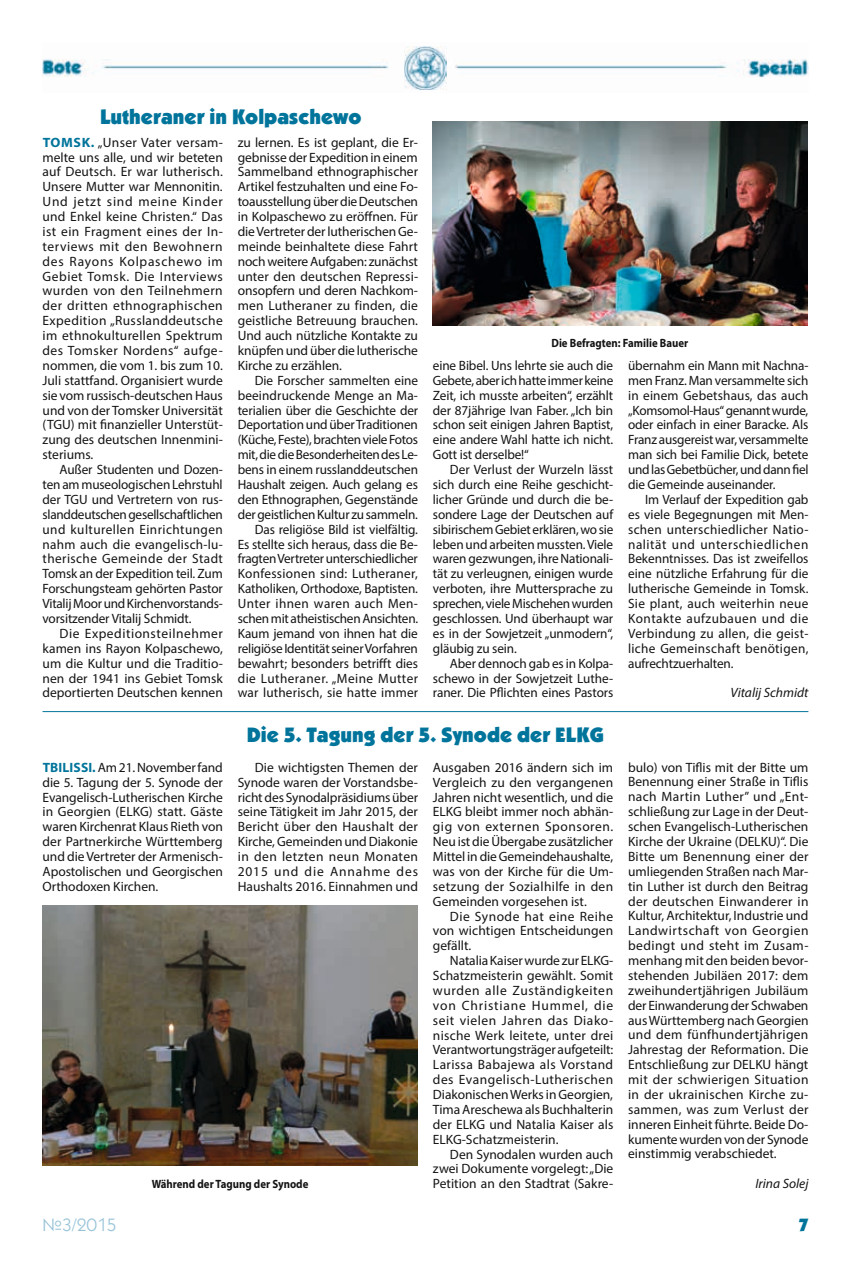
<style>
.page{position:relative;width:851px;height:1263px;background:#fff}
.page>*{position:absolute;margin:0;border:0;box-sizing:border-box;transform-origin:0 0}
.t1{font:900 21px "Kabel E";color:#00749b}
.t2{font:18px "Kabel Book C";color:#97c3d8}
.t3{font:900 18px "Kabel E";color:#00749b}
.t4{font:13.5px/14.9px "Myriad Pro";letter-spacing:-.01em;color:#131413;text-align:justify}
.t5{font:italic 13.5px "Myriad Pro";color:#131413}
.t6{font:700 13.5px "Myriad Pro";color:#00749b}
.t7{font:700 12px "Myriad Pro";color:#131413;scale:.9 1}
.s1{font-weight:700;color:#00749b}
</style>
<div class="page">
<img style="left:43px;top:47px;width:765px;height:43px">
<img style="left:404px;top:46px;width:42px;height:43px">
<hr style="left:43px;top:711px;width:765px;height:1px;background:#00749b">
<img style="left:432px;top:122px;width:375px;height:203px">
<img style="left:43px;top:906px;width:375px;height:260px">
<h1 class="t1" style="left:100px;top:104px;width:263px">Lutheraner in Kolpaschewo</h1>
<p class="t6" style="left:43px;top:133px;width:19px">Tomsk</p>
<p class="t4" style="left:43px;top:135px;width:182px;text-indent:48px"><span class="s1">.</span> „Unser Vater versam&shy;melte uns alle, und wir beteten auf Deutsch. Er war lutherisch.<br>Unsere Mutter war Mennonitin.<br>Und jetzt sind meine Kinder und Enkel keine Christen.“ Das ist ein Fragment eines der In&shy;terviews mit den Bewohnern des Rayons Kolpaschewo im Gebiet Tomsk. Die Interviews wurden von den Teilnehmern der dritten ethnographischen Expedition „Russlanddeutsche im ethnokulturellen Spektrum des Tomsker Nordens“ aufge&shy;nommen, die vom 1. bis zum 10.<br>Juli stattfand. Organisiert wurde sie vom russisch-deutschen Haus und von der Tomsker Universität (TGU) mit finanzieller Unterstüt&shy;zung des deutschen Innenmini&shy;steriums.</p>
<p class="t4" style="left:43px;top:462px;width:182px;text-indent:17px">Außer Studenten und Dozen&shy;ten am museologischen Lehrstuhl der TGU und Vertretern von rus&shy;slanddeutschen gesellschaftlichen und kulturellen Einrichtungen nahm auch die evangelisch-lu&shy;therische Gemeinde der Stadt Tomsk an der Expedition teil. Zum Forschungsteam gehörten Pastor Vitalij Moor und Kirchenvorstands&shy;vorsitzender Vitalij Schmidt.</p>
<p class="t4" style="left:43px;top:626px;width:182px;text-indent:17px">Die Expeditionsteilnehmer kamen ins Rayon Kolpaschewo, um die Kultur und die Traditio&shy;nen der 1941 ins Gebiet Tomsk deportierten Deutschen kennen</p>
<p class="t4" style="left:238px;top:135px;width:182px">zu lernen. Es ist geplant, die Er&shy;gebnisse der Expedition in einem Sammelband ethnographischer Artikel festzuhalten und eine Fo&shy;toausstellung über die Deutschen in Kolpaschewo zu eröffnen. Für die Vertreter der lutherischen Ge&shy;meinde beinhaltete diese Fahrt noch weitere Aufgaben: zunächst unter den deutschen Repressi&shy;onsopfern und deren Nachkom&shy;men Lutheraner zu finden, die geistliche Betreuung brauchen.<br>Und auch nützliche Kontakte zu knüpfen und über die lutherische Kirche zu erzählen.</p>
<p class="t4" style="left:238px;top:373px;width:182px;text-align:right">Die Forscher sammelten eine beeindruckende Menge an Ma&shy;terialien über die Geschichte der Deportation und über Traditionen (Küche, Feste), brachten viele Fotos mit, die die Besonderheiten des Le&shy;bens in einem russlanddeutschen Haushalt zeigen. Auch gelang es den Ethnographen, Gegenstände der geistlichen Kultur zu sammeln.<br>Das religiöse Bild ist vielfältig.<br>Es stellte sich heraus, dass die Be&shy;fragten Vertreter unterschiedlicher Konfessionen sind: Lutheraner, Katholiken, Orthodoxe, Baptisten.<br>Unter ihnen waren auch Men&shy;schen mit atheistischen Ansichten.<br>Kaum jemand von ihnen hat die religiöse Identität seiner Vorfahren bewahrt; besonders betrifft dies die Lutheraner. „Meine Mutter war lutherisch, sie hatte immer</p>
<p class="t7" style="left:551px;top:335px;width:153px">Die Befragten: Familie Bauer</p>
<p class="t4" style="left:433px;top:358px;width:182px">eine Bibel. Uns lehrte sie auch die Gebete, aber ich hatte immer keine Zeit, ich musste arbeiten“, erzählt der 87jährige Ivan Faber. „Ich bin schon seit einigen Jahren Baptist, eine andere Wahl hatte ich nicht.<br>Gott ist derselbe!“</p>
<p class="t4" style="left:433px;top:462px;width:182px;text-indent:17px">Der Verlust der Wurzeln lässt sich durch eine Reihe geschicht&shy;licher Gründe und durch die be&shy;sondere Lage der Deutschen auf sibirischem Gebiet erklären, wo sie leben und arbeiten mussten. Viele waren gezwungen, ihre Nationali&shy;tät zu verleugnen, einigen wurde verboten, ihre Muttersprache zu sprechen, viele Mischehen wurden geschlossen. Und überhaupt war es in der Sowjetzeit „unmodern“, gläubig zu sein.</p>
<p class="t4" style="left:433px;top:655px;width:182px;text-indent:17px">Aber dennoch gab es in Kolpa&shy;schewo in der Sowjetzeit Luthe&shy;raner. Die Pflichten eines Pastors</p>
<p class="t4" style="left:628px;top:358px;width:182px">übernahm ein Mann mit Nachna&shy;men Franz. Man versammelte sich in einem Gebetshaus, das auch „Komsomol-Haus“ genannt wurde, oder einfach in einer Baracke. Als Franz ausgereist war, versammelte man sich bei Familie Dick, betete und las Gebetbücher, und dann fiel die Gemeinde auseinander.</p>
<p class="t4" style="left:628px;top:492px;width:182px;text-indent:17px">Im Verlauf der Expedition gab es viele Begegnungen mit Men&shy;schen unterschiedlicher Natio&shy;nalität und unterschiedlichen Bekenntnisses. Das ist zweifellos eine nützliche Erfahrung für die lutherische Gemeinde in Tomsk.<br>Sie plant, auch weiterhin neue Kontakte aufzubauen und die Verbindung zu allen, die geist&shy;liche Gemeinschaft benötigen, aufrechtzuerhalten.</p>
<p class="t5" style="left:730px;top:684px;width:79px">Vitalij Schmidt</p>
<h1 class="t1" style="left:247px;top:722px;width:358px">Die 5. Tagung der 5. Synode der ELKG</h1>
<p class="t4" style="left:43px;top:760px;width:182px"><span class="s1">Tbilissi.</span> Am 21. November fand die 5. Tagung der 5. Synode der Evangelisch-Lutherischen Kirche in Georgien (ELKG) statt. Gäste waren Kirchenrat Klaus Rieth von der Partnerkirche Württemberg und die Vertreter der Armenisch-Apostolischen und Georgischen Orthodoxen Kirchen.</p>
<p class="t4" style="left:238px;top:760px;width:182px;text-indent:17px">Die wichtigsten Themen der Synode waren der Vorstandsbe&shy;richt des Synodalpräsidiums über seine Tätigkeit im Jahr 2015, der Bericht über den Haushalt der Kirche, Gemeinden und Diakonie in den letzten neun Monaten 2015 und die Annahme des Haushalts 2016. Einnahmen und</p>
<p class="t4" style="left:433px;top:759px;width:182px">Ausgaben 2016 ändern sich im Vergleich zu den vergangenen Jahren nicht wesentlich, und die ELKG bleibt immer noch abhän&shy;gig von externen Sponsoren.<br>Neu ist die Übergabe zusätzlicher Mittel in die Gemeindehaushalte, was von der Kirche für die Um&shy;setzung der Sozialhilfe in den Gemeinden vorgesehen ist.</p>
<p class="t4" style="left:433px;top:908px;width:182px;text-indent:17px">Die Synode hat eine Reihe von wichtigen Entscheidungen gefällt.</p>
<p class="t4" style="left:433px;top:953px;width:182px;text-indent:17px">Natalia Kaiser wurde zur ELKG-Schatzmeisterin gewählt. Somit wurden alle Zuständigkeiten von Christiane Hummel, die seit vielen Jahren das Diako&shy;nische Werk leitete, unter drei Verantwortungsträger aufgeteilt:<br>Larissa Babajewa als Vorstand des Evangelisch-Lutherischen Diakonischen Werks in Georgien, Tima Areschewa als Buchhalterin der ELKG und Natalia Kaiser als ELKG-Schatzmeisterin.</p>
<p class="t4" style="left:433px;top:1146px;width:182px;text-indent:17px">Den Synodalen wurden auch zwei Dokumente vorgelegt: „Die Petition an den Stadtrat (Sakre-</p>
<p class="t7" style="left:152px;top:1176px;width:176px">Während der Tagung der Synode</p>
<p class="t4" style="left:628px;top:759px;width:182px">bulo) von Tiflis mit der Bitte um Benennung einer Straße in Tiflis nach Martin Luther” und „Ent&shy;schließung zur Lage in der Deut&shy;schen Evangelisch-Lutherischen Kirche der Ukraine (DELKU)“. Die Bitte um Benennung einer der umliegenden Straßen nach Mar&shy;tin Luther ist durch den Beitrag der deutschen Einwanderer in Kultur, Architektur, Industrie und Landwirtschaft von Georgien bedingt und steht im Zusam&shy;menhang mit den beiden bevor&shy;stehenden Jubiläen 2017: dem zweihundertjährigen Jubiläum der Einwanderung der Schwaben aus Württemberg nach Georgien und dem fünfhundertjährigen Jahrestag der Reformation. Die Entschließung zur DELKU hängt mit der schwierigen Situation in der ukrainischen Kirche zu&shy;sammen, was zum Verlust der inneren Einheit führte. Beide Do&shy;kumente wurden von der Synode einstimmig verabschiedet.</p>
<p class="t5" style="left:755px;top:1175px;width:54px">Irina Solej</p>
<h2 class="t2" style="left:43px;top:1214px;width:75px">№3/2015</h2>
<h2 class="t3" style="left:798px;top:1213px;width:12px">7</h2>
</div>
